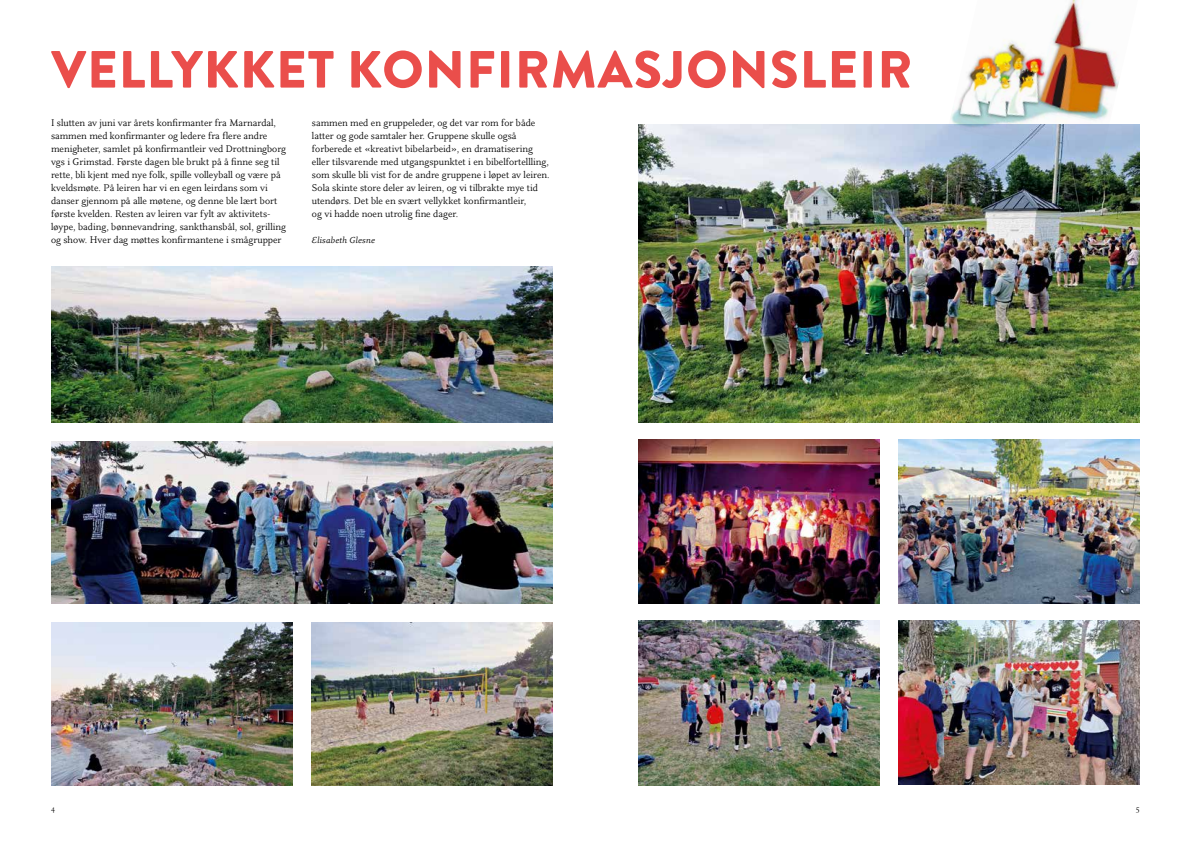
<style>
.page{position:relative;width:1191px;height:842px;background:#fff}
.page>*{position:absolute;margin:0;border:0;box-sizing:border-box;transform-origin:0 0}
.t1{font:900 52.2px "Brandon Grotesque";letter-spacing:.02em;color:#ea4e4b}
.t2{font:10px/13px "Eplica";color:#000}
.t3{font:italic 9px "Eplica";color:#000}
.t4{font:8px "Celeste";color:#000}
</style>
<div class="page">
<img style="left:638px;top:125px;width:502px;height:297px">
<img style="left:51px;top:267px;width:502px;height:156px">
<img style="left:51px;top:441px;width:502px;height:162px">
<img style="left:899px;top:620px;width:241px;height:165px">
<img style="left:638px;top:439px;width:241px;height:165px">
<img style="left:899px;top:439px;width:241px;height:165px">
<img style="left:638px;top:621px;width:241px;height:164px">
<img style="left:51px;top:622px;width:241px;height:163px">
<img style="left:312px;top:622px;width:241px;height:163px">
<img style="left:948px;top:0;width:190px;height:162px">
<h1 class="t1" style="left:51px;top:33px;width:862px">VELLYKKET KONFIRMASJONSLEIR</h1>
<p class="t2" style="left:51px;top:117px;width:237px">I slutten av juni var årets konfirmanter fra Marnardal, sammen med konfirmanter og ledere fra flere andre menigheter, samlet på konfirmantleir ved Drottningborg vgs i Grimstad. Første dagen ble brukt på å finne seg til rette, bli kjent med nye folk, spille volleyball og være på kveldsmøte. På leiren har vi en egen leirdans som vi danser gjennom på alle møtene, og denne ble lært bort første kvelden. Resten av leiren var fylt av aktivitets&shy;løype, bading, bønnevandring, sankthansbål, sol, grilling og show. Hver dag møttes konfirmantene i smågrupper</p>
<p class="t2" style="left:312px;top:117px;width:239px">sammen med en gruppeleder, og det var rom for både latter og gode samtaler her. Gruppene skulle også forberede et «kreativt bibelarbeid», en dramatisering eller tilsvarende med utgangspunktet i en bibelfortellling, som skulle bli vist for de andre gruppene i løpet av leiren.<br>Sola skinte store deler av leiren, og vi tilbrakte mye tid utendørs. Det ble en svært vellykket konfirmantleir,<br>og vi hadde noen utrolig fine dager.</p>
<p class="t3" style="left:312px;top:235px;width:65px">Elisabeth Glesne</p>
<p class="t4" style="left:51px;top:804px;width:5px">4</p>
<p class="t4" style="left:1136px;top:804px;width:5px">5</p>
</div>
